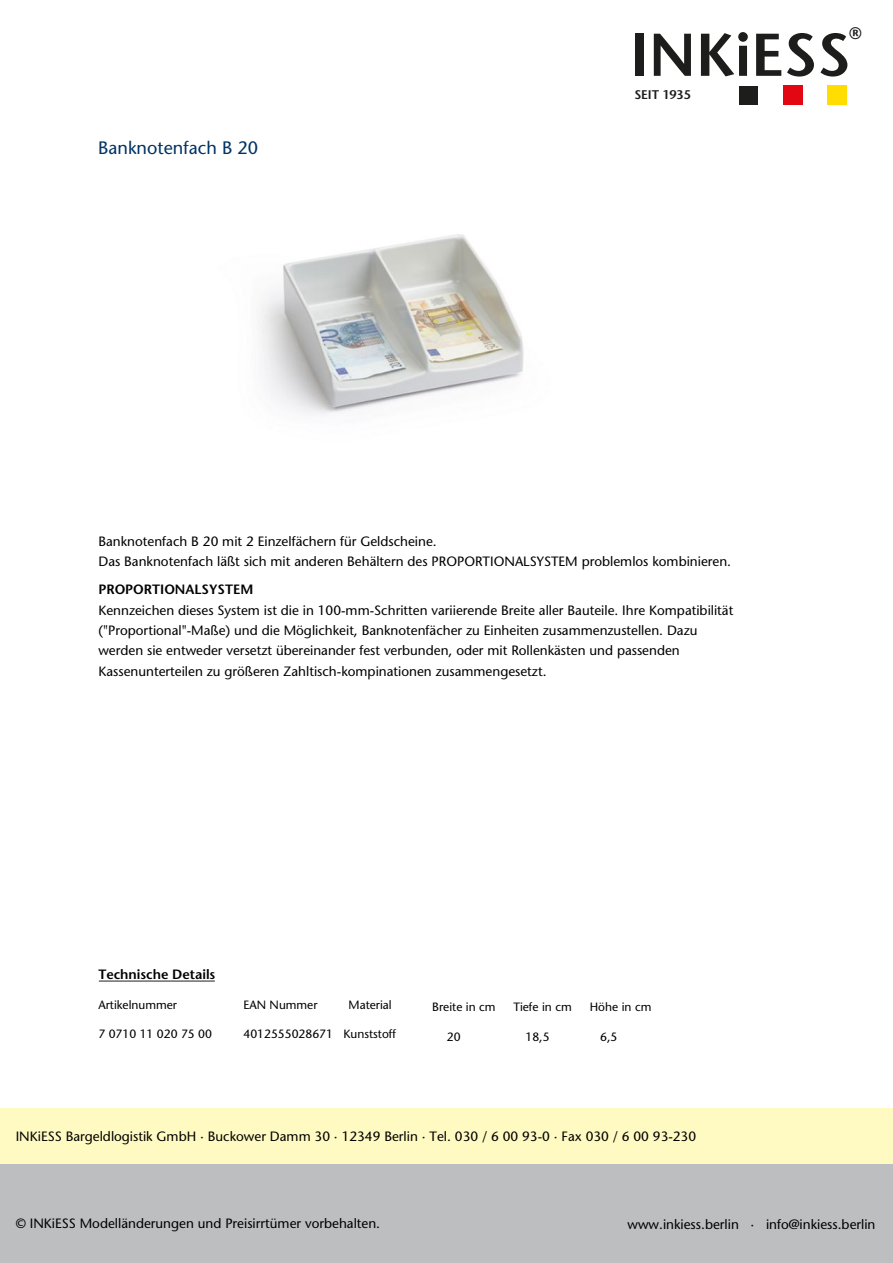
<style>
.page{position:relative;width:893px;height:1263px;background:#fff}
.page>*{position:absolute;margin:0;border:0;box-sizing:border-box;transform-origin:0 0}
.t1{font:600 60.15px "Stone Sans Std";color:#1d1d1b}
.t2{font:500 18px "Stone Sans Std";color:#036}
.t3{font:600 16.65px "Stone Sans Std";color:#1d1d1b}
.t4{font:500 13.5px/20.2px "Stone Sans Std";color:#000}
.t5{font:600 13.5px "Stone Sans Std";color:#000}
.t6{font:600 12.6px "Stone Sans Std";letter-spacing:-.01em;color:#1d1d1b}
.t7{font:500 12px "Stone Sans Std";color:#000}
</style>
<div class="page">
<img style="left:259px;top:234px;width:265px;height:181px">
<hr style="left:99px;top:980px;width:116px;height:1px;background:#000">
<div style="left:0;top:1163px;width:893px;height:100px;background:#bcbec0"></div>
<div style="left:0;top:1108px;width:893px;height:55px;background:#fffac2"></div>
<div style="left:827px;top:85px;width:19px;height:20px;background:#fd0"></div>
<div style="left:739px;top:86px;width:19px;height:19px;background:#1d1d1b"></div>
<div style="left:783px;top:85px;width:19px;height:20px;background:#e30613"></div>
<h2 class="t2" style="left:98px;top:137px;width:162px">Banknotenfach B 20</h2>
<h1 class="t1" style="left:630px;top:19px;width:222px">INKiESS</h1>
<p class="t3" style="left:849px;top:23px;width:14px">®</p>
<p class="t6" style="left:634px;top:87px;width:58px">SEIT 1935</p>
<p class="t4" style="left:98px;top:531px;width:634px">Banknotenfach B 20 mit 2 Einzelfächern für Geldscheine.<br>Das Banknotenfach läßt sich mit anderen Behältern des PROPORTIONALSYSTEM problemlos kombinieren.</p>
<p class="t5" style="left:98px;top:581px;width:156px">PROPORTIONALSYSTEM</p>
<p class="t4" style="left:98px;top:600px;width:636px">Kennzeichen dieses System ist die in 100-mm-Schritten variierende Breite aller Bauteile. Ihre Kompatibilität ("Proportional"-Maße) und die Möglichkeit, Banknotenfächer zu Einheiten zusammenzustellen. Dazu werden sie entweder versetzt übereinander fest verbunden, oder mit Rollenkästen und passenden Kassenunterteilen zu größeren Zahltisch-kompinationen zusammengesetzt.</p>
<p class="t5" style="left:98px;top:966px;width:119px">Technische Details</p>
<p class="t7" style="left:98px;top:998px;width:80px">Artikelnummer</p>
<p class="t7" style="left:98px;top:1027px;width:115px">7 0710 11 020 75 00</p>
<p class="t7" style="left:447px;top:1030px;width:15px">20</p>
<p class="t7" style="left:526px;top:1030px;width:26px">18,5</p>
<p class="t7" style="left:600px;top:1030px;width:19px">6,5</p>
<p class="t7" style="left:243px;top:998px;width:76px">EAN Nummer</p>
<p class="t7" style="left:349px;top:998px;width:45px">Material</p>
<p class="t7" style="left:243px;top:1027px;width:154px">4012555028671 Kunststoff</p>
<p class="t7" style="left:432px;top:999px;width:65px">Breite in cm</p>
<p class="t7" style="left:513px;top:999px;width:60px">Tiefe in cm</p>
<p class="t7" style="left:590px;top:999px;width:63px">Höhe in cm</p>
<p class="t4" style="left:16px;top:1126px;width:682px">INKiESS Bargeldlogistik GmbH · Buckower Damm 30 · 12349 Berlin · Tel. 030 / 6 00 93-0 · Fax 030 / 6 00 93-230</p>
<p class="t4" style="left:16px;top:1213px;width:366px">© INKiESS Modelländerungen und Preisirrtümer vorbehalten.</p>
<p class="t4" style="left:628px;top:1214px;width:249px">www.inkiess.berlin · info@inkiess.berlin</p>
</div>
